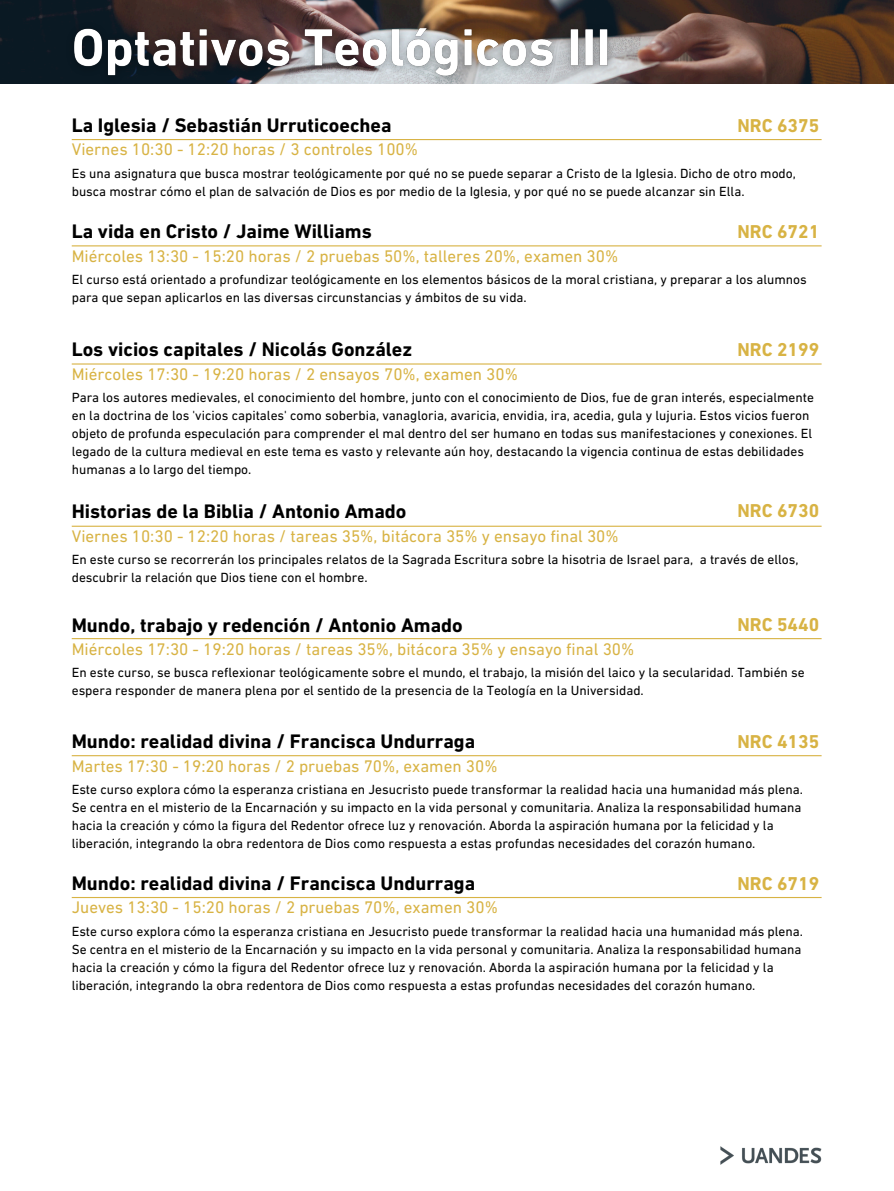
<style>
.page{position:relative;width:894px;height:1191px;background:#fff}
.page>*{position:absolute;margin:0;border:0;box-sizing:border-box;transform-origin:0 0}
.t1{font:700 19.95px "DIN Next LT Pro";color:#000}
.t2{font:700 18.9px "DIN Next LT Pro";color:#d8b344}
.t3{font:17.1px "DIN Next LT Pro";color:#d8b344}
.t4{font:13.5px/18px "DIN Next LT Pro";color:#000}
</style>
<div class="page">
<img style="left:0;top:0;width:893px;height:84px">
<img style="left:60px;top:16px;width:561px;height:68px">
<img style="left:720px;top:1146px;width:102px;height:19px">
<hr style="left:72px;top:139px;width:749px;height:1px;background:#d8b344">
<hr style="left:72px;top:245px;width:749px;height:1px;background:#d8b344">
<hr style="left:72px;top:363px;width:749px;height:1px;background:#d8b344">
<hr style="left:72px;top:525px;width:749px;height:1px;background:#d8b344">
<hr style="left:72px;top:638px;width:749px;height:1px;background:#d8b344">
<hr style="left:72px;top:755px;width:749px;height:1px;background:#d8b344">
<hr style="left:72px;top:896px;width:749px;height:2px;background:#d8b344">
<h4 class="t1" style="left:72px;top:117px;width:321px">La Iglesia / Sebastián Urruticoechea</h4>
<h4 class="t3" style="left:72px;top:143px;width:348px">Viernes 10:30 - 12:20 horas / 3 controles 100%</h4>
<h2 class="t2" style="left:737px;top:118px;width:83px">NRC 6375</h2>
<h2 class="t4" style="left:72px;top:165px;width:725px">Es una asignatura que busca mostrar teológicamente por qué no se puede separar a Cristo de la Iglesia. Dicho de otro modo, busca mostrar cómo el plan de salvación de Dios es por medio de la Iglesia, y por qué no se puede alcanzar sin Ella.</h2>
<h2 class="t1" style="left:72px;top:223px;width:301px">La vida en Cristo / Jaime Williams</h2>
<h2 class="t3" style="left:72px;top:249px;width:548px">Miércoles 13:30 - 15:20 horas / 2 pruebas 50%, talleres 20%, examen 30%</h2>
<p class="t2" style="left:737px;top:224px;width:83px">NRC 6721</p>
<p class="t4" style="left:72px;top:271px;width:736px">El curso está orientado a profundizar teológicamente en los elementos básicos de la moral cristiana, y preparar a los alumnos para que sepan aplicarlos en las diversas circunstancias y ámbitos de su vida.</p>
<p class="t1" style="left:72px;top:341px;width:342px">Los vicios capitales / Nicolás González</p>
<p class="t3" style="left:72px;top:367px;width:447px">Miércoles 17:30 - 19:20 horas / 2 ensayos 70%, examen 30%</p>
<h4 class="t2" style="left:737px;top:342px;width:83px">NRC 2199</h4>
<h4 class="t4" style="left:72px;top:389px;width:743px">Para los autores medievales, el conocimiento del hombre, junto con el conocimiento de Dios, fue de gran interés, especialmente en la doctrina de los 'vicios capitales' como soberbia, vanagloria, avaricia, envidia, ira, acedia, gula y lujuria. Estos vicios fueron objeto de profunda especulación para comprender el mal dentro del ser humano en todas sus manifestaciones y conexiones. El legado de la cultura medieval en este tema es vasto y relevante aún hoy, destacando la vigencia continua de estas debilidades humanas a lo largo del tiempo.</h4>
<h2 class="t2" style="left:737px;top:503px;width:83px">NRC 6730</h2>
<p class="t4" style="left:72px;top:552px;width:728px">En este curso se recorrerán los principales relatos de la Sagrada Escritura sobre la hisotria de Israel para, a través de ellos, descubrir la relación que Dios tiene con el hombre.</p>
<h4 class="t2" style="left:737px;top:616px;width:83px">NRC 5440</h4>
<h4 class="t1" style="left:72px;top:503px;width:336px">Historias de la Biblia / Antonio Amado</h4>
<h4 class="t3" style="left:72px;top:529px;width:548px">Viernes 10:30 - 12:20 horas / tareas 35%, bitácora 35% y ensayo final 30%</h4>
<p class="t1" style="left:72px;top:616px;width:392px">Mundo, trabajo y redención / Antonio Amado</p>
<p class="t3" style="left:72px;top:642px;width:564px">Miércoles 17:30 - 19:20 horas / tareas 35%, bitácora 35% y ensayo final 30%</p>
<h2 class="t4" style="left:72px;top:664px;width:734px">En este curso, se busca reflexionar teológicamente sobre el mundo, el trabajo, la misión del laico y la secularidad. También se espera responder de manera plena por el sentido de la presencia de la Teología en la Universidad.</h2>
<h2 class="t1" style="left:72px;top:732px;width:405px">Mundo: realidad divina / Francisca Undurraga</h2>
<h2 class="t3" style="left:72px;top:758px;width:427px">Martes 17:30 - 19:20 horas / 2 pruebas 70%, examen 30%</h2>
<h2 class="t2" style="left:737px;top:733px;width:83px">NRC 4135</h2>
<h4 class="t4" style="left:72px;top:781px;width:732px">Este curso explora cómo la esperanza cristiana en Jesucristo puede transformar la realidad hacia una humanidad más plena.<br>Se centra en el misterio de la Encarnación y su impacto en la vida personal y comunitaria. Analiza la responsabilidad humana hacia la creación y cómo la figura del Redentor ofrece luz y renovación. Aborda la aspiración humana por la felicidad y la liberación, integrando la obra redentora de Dios como respuesta a estas profundas necesidades del corazón humano.</h4>
<p class="t1" style="left:72px;top:874px;width:405px">Mundo: realidad divina / Francisca Undurraga</p>
<p class="t3" style="left:72px;top:900px;width:427px">Jueves 13:30 - 15:20 horas / 2 pruebas 70%, examen 30%</p>
<p class="t2" style="left:737px;top:875px;width:83px">NRC 6719</p>
<p class="t4" style="left:72px;top:923px;width:732px">Este curso explora cómo la esperanza cristiana en Jesucristo puede transformar la realidad hacia una humanidad más plena.<br>Se centra en el misterio de la Encarnación y su impacto en la vida personal y comunitaria. Analiza la responsabilidad humana hacia la creación y cómo la figura del Redentor ofrece luz y renovación. Aborda la aspiración humana por la felicidad y la liberación, integrando la obra redentora de Dios como respuesta a estas profundas necesidades del corazón humano.</p>
</div>
